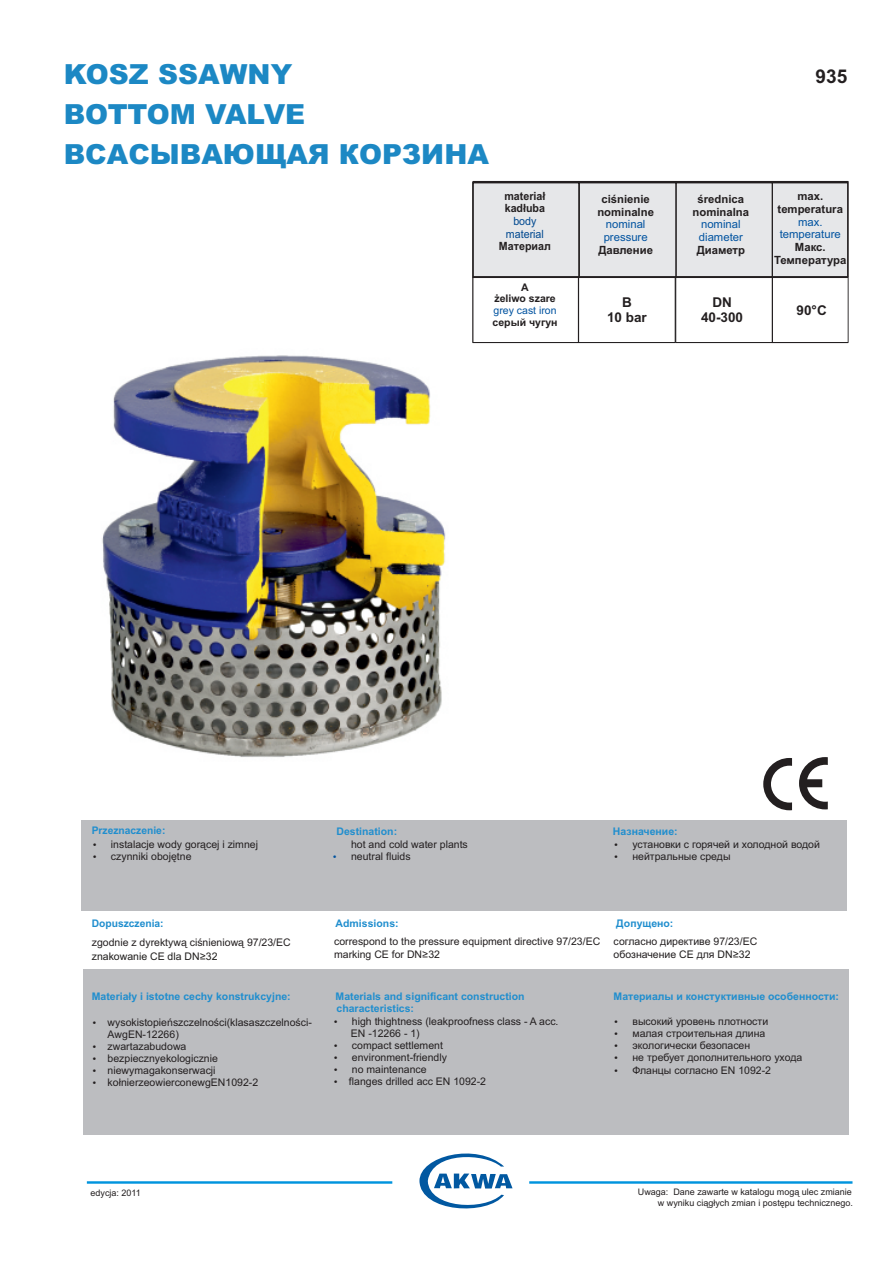
<style>
.page{position:relative;width:893px;height:1263px;background:#fff}
.page>*{position:absolute;margin:0;border:0;box-sizing:border-box;transform-origin:0 0}
.t1{font:900 27.75px/39.6px "Arial";color:#1c88c4}
.t2{font:700 19.05px "Arial";color:#231f20}
.t3{font:700 13.5px/15.1px "Arial";color:#231f20;text-align:center}
.t4{font:700 11.25px/12.6px "Arial";color:#231f20;text-align:center}
.t5{font:11.25px/12.6px "Arial";color:#0153a0}
.t6{font:700 11.25px/12.6px "Arial";color:#231f20;scale:.94 1}
.t7{font:11.25px/12.6px "Arial";color:#014990;text-align:center;scale:.94 1}
.t8{font:10.5px/13.5px "Arial";color:#231f20}
.t9{font:700 10.5px "Arial";color:#208ece}
.t10{font:700 10.5px/11.7px "Arial";color:#231f20;text-align:center}
.t11{font:10.5px "Arial";color:#0153a0}
.t12{font:9px/10.1px "Arial";color:#231f20;text-align:right}
.s1{color:#bcbdc0}
.s2{color:#0153a0}
.s3{font-family:"Arial Unicode MS"}
.s4{color:#1e1c1b}
.s5{font-family:"Arial Unicode MS";color:#1e1c1b}
</style>
<div class="page">
<img style="left:102px;top:355px;width:344px;height:402px">
<div style="left:472px;top:277px;width:107px;height:66px;border:1px solid #231f20"></div>
<div style="left:578px;top:277px;width:98px;height:66px;border:1px solid #231f20"></div>
<div style="left:772px;top:277px;width:77px;height:66px;border:1px solid #231f20"></div>
<svg style="left:799px;top:757px;width:29px;height:52px"></svg>
<svg style="left:763px;top:758px;width:29px;height:52px"></svg>
<hr style="left:529px;top:1181px;width:323px;height:3px;background:#0094de">
<hr style="left:87px;top:1181px;width:305px;height:3px;background:#0094de">
<svg style="left:419px;top:1153px;width:93px;height:56px"></svg>
<div style="left:83px;top:969px;width:765px;height:165px;background:#bcbdc0"></div>
<div style="left:81px;top:820px;width:765px;height:90px;background:#bcbdc0"></div>
<div style="left:472px;top:180px;width:377px;height:98px;background:#e6e7e9"></div>
<div style="left:472px;top:182px;width:108px;height:96px;border:2px solid #231f20"></div>
<div style="left:578px;top:182px;width:99px;height:96px;border:1px solid #231f20"></div>
<div style="left:772px;top:182px;width:76px;height:96px;border:1px solid #231f20"></div>
<div style="left:675px;top:182px;width:98px;height:96px;border:1px solid #231f20"></div>
<div style="left:675px;top:277px;width:98px;height:66px;border:1px solid #231f20"></div>
<h1 class="t1" style="left:64px;top:58px;width:427px">KOSZ SSAWNY<br>BOTTOM VALVE<br>ВСАСЫВАЮЩАЯ КОРЗИНА</h1>
<p class="t6" style="left:504px;top:191px;width:45px">materiał kadłuba</p>
<p class="t6" style="left:499px;top:241px;width:57px">Материал</p>
<p class="t7" style="left:506px;top:216px;width:42px">body material</p>
<p class="t10" style="left:494px;top:282px;width:63px">A<br>żeliwo szare</p>
<p class="t10" style="left:493px;top:317px;width:66px">cерый чугун</p>
<p class="t11" style="left:494px;top:307px;width:65px">grey cast iron</p>
<h2 class="t2" style="left:816px;top:69px;width:33px">935</h2>
<p class="t4" style="left:597px;top:194px;width:58px">ciśnienie nominalne</p>
<p class="t4" style="left:598px;top:244px;width:56px">Давление</p>
<p class="t5" style="left:604px;top:219px;width:46px">nominal pressure</p>
<p class="t4" style="left:693px;top:194px;width:58px">średnica nominalna</p>
<p class="t4" style="left:697px;top:244px;width:50px">Диаметр</p>
<p class="t5" style="left:699px;top:219px;width:46px">nominal diameter</p>
<p class="t4" style="left:778px;top:191px;width:67px">max. temperatura</p>
<p class="t4" style="left:774px;top:242px;width:74px">Макс.<br>Температура</p>
<p class="t5" style="left:780px;top:216px;width:62px;text-align:center">max. temperature</p>
<p class="t3" style="left:607px;top:295px;width:41px">B<br>10 bar</p>
<p class="t3" style="left:797px;top:304px;width:32px">90°C</p>
<p class="t3" style="left:701px;top:295px;width:44px">DN<br>40-300</p>
<p class="t9" style="left:92px;top:826px;width:75px">Przeznaczenie:</p>
<p class="t8" style="left:92px;top:839px;width:167px">• instalacje wody gorącej i zimnej</p>
<p class="t8" style="left:92px;top:851px;width:101px">• czynniki obojętne</p>
<p class="t9" style="left:336px;top:827px;width:62px">Destination:</p>
<p class="t9" style="left:613px;top:827px;width:66px">Назначение:</p>
<p class="t8" style="left:332px;top:838px;width:137px"><span class="s1">•</span> hot and cold water plants</p>
<p class="t8" style="left:332px;top:850px;width:80px"><span class="s2">•</span> neutral fluids</p>
<p class="t8" style="left:614px;top:838px;width:208px">• установки с горячей и холодной водой</p>
<p class="t8" style="left:614px;top:850px;width:118px">• нейтральные среды</p>
<p class="t9" style="left:92px;top:919px;width:73px">Dopuszczenia:</p>
<p class="t9" style="left:336px;top:919px;width:65px">Admissions:</p>
<p class="t9" style="left:616px;top:919px;width:59px">Допущено:</p>
<p class="t8" style="left:334px;top:935px;width:268px">correspond to the pressure equipment directive 97/23/EC marking CE for DN<span class="s3">≥</span>32</p>
<p class="t8" style="left:614px;top:935px;width:145px">согласно директиве 97/23/EC обозначение <span class="s4">CE</span> для <span class="s4">DN</span><span class="s5">≥</span><span class="s4">32</span></p>
<p class="t8" style="left:92px;top:937px;width:200px">zgodnie z dyrektywą ciśnieniową 97/23/EC <span class="s4">znakowanie CE dla DN</span><span class="s5">≥</span><span class="s4">32</span></p>
<p class="t9" style="left:92px;top:993px;width:200px">Materiały i istotne cechy konstrukcyjne:</p>
<p class="t8" style="left:108px;top:1017px;width:206px;line-height:12.1px;text-indent:-16px">• wysoki stopień szczelności (klasa szczelności -<br>A wg EN - 12266)</p>
<p class="t8" style="left:92px;top:1040px;width:96px">• zwarta zabudowa</p>
<p class="t8" style="left:92px;top:1052px;width:128px">• bezpieczny ekologicznie</p>
<p class="t8" style="left:92px;top:1065px;width:125px">• nie wymaga konserwacji</p>
<p class="t8" style="left:92px;top:1077px;width:168px">• kołnierze owiercone wg EN 1092-2</p>
<p class="t9" style="left:336px;top:992px;width:191px">Materials and significant construction</p>
<p class="t9" style="left:614px;top:992px;width:227px">Maтериалы и констуктивные особенности:</p>
<p class="t9" style="left:336px;top:1004px;width:79px">characteristics:</p>
<p class="t8" style="left:351px;top:1016px;width:209px;line-height:12.1px;text-indent:-18px">• high thightness (leakproofness class - A acc.<br>EN -12266 - 1)</p>
<p class="t8" style="left:333px;top:1039px;width:111px">• compact settlement</p>
<p class="t8" style="left:333px;top:1051px;width:115px">• environment-friendly</p>
<p class="t8" style="left:333px;top:1064px;width:95px">• no maintenance</p>
<p class="t8" style="left:333px;top:1076px;width:155px">• flanges drilled acc EN 1092-2</p>
<p class="t8" style="left:614px;top:1015px;width:156px">• высокий уровень плотности</p>
<p class="t8" style="left:614px;top:1027px;width:153px">• малая строительная длина</p>
<p class="t8" style="left:614px;top:1040px;width:138px">• экологически безопасен</p>
<p class="t8" style="left:614px;top:1052px;width:190px">• не требует дополнительного ухода</p>
<p class="t8" style="left:614px;top:1064px;width:159px">• Фланцы согласно EN 1092-2</p>
<p class="t12" style="left:91px;top:1188px;width:52px">edycja: 2011</p>
<p class="t12" style="left:638px;top:1188px;width:217px">Uwaga: Dane zawarte w katalogu mogą ulec zmianie w wyniku ciągłych zmian i postępu technicznego.</p>
</div>
